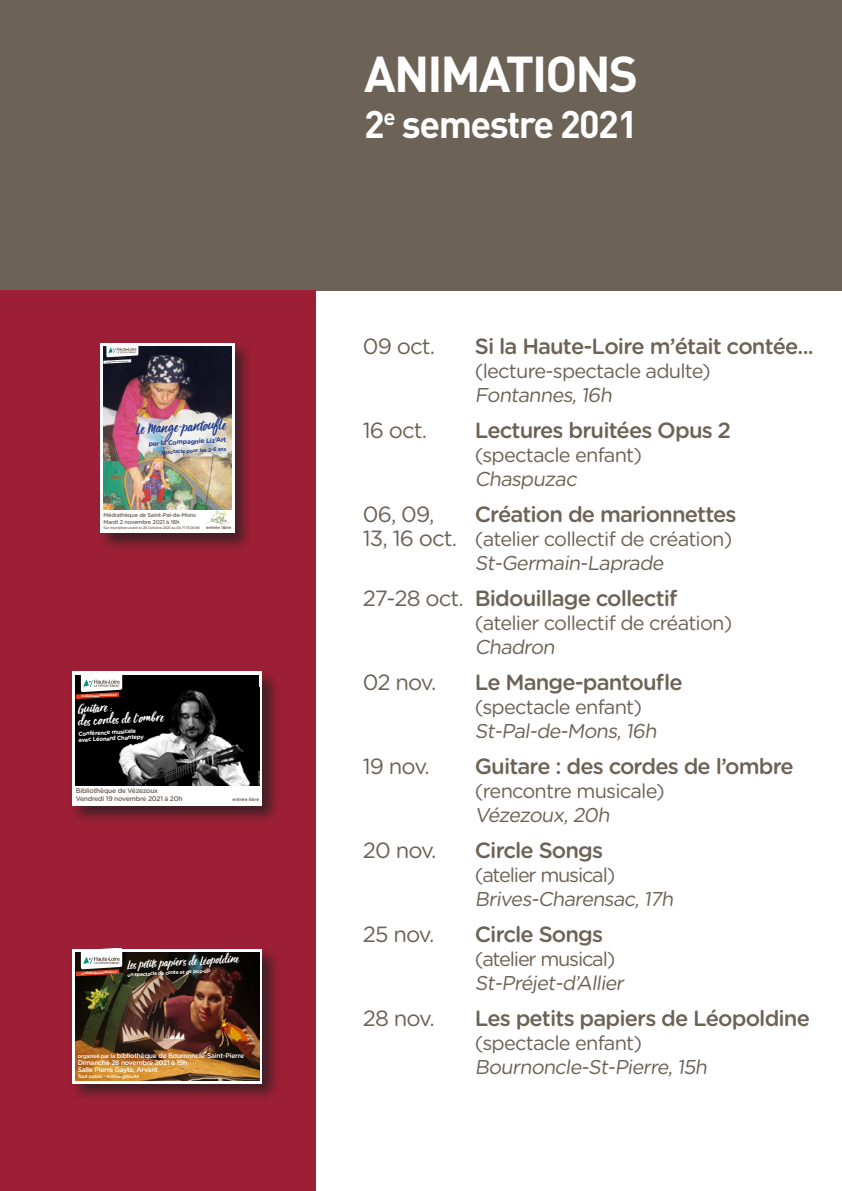
<style>
.page{position:relative;width:842px;height:1191px;background:#fff}
.page>*{position:absolute;margin:0;border:0;box-sizing:border-box;transform-origin:0 0}
.Titre_animation{font:700 49.8px "DIN";letter-spacing:-.04em;color:#fff}
.Titre_paragraphe_bla{font:700 38px "DIN";letter-spacing:-.04em;color:#fff}
.Titre_paragraphe_bla-2{font:500 22px "Gotham Rounded";letter-spacing:-.04em;color:#6c6256}
.Titre_paragraphe_bla-3{font:22px "Gotham Rounded";letter-spacing:-.04em;color:#6c6256}
.Titre_paragraphe_bla-4{font:20px "Gotham Rounded";letter-spacing:-.04em;color:#6c6256}
.Titre_paragraphe_bla-5{font:20px "Gotham Rounded";letter-spacing:-.06em;color:#6c6256}
.t1{font:17px "Viva Beautiful B";color:#253f8e}
.t2{font:14.6px/12.2px "Viva Beautiful B";color:#fff}
.t3{font:13.6px "Viva Beautiful B";color:#fff}
.t4{font:500 6.8px/6.8px "Gotham Rounded";letter-spacing:-.04em;color:#fff}
.t5{font:500 6.8px/8.2px "Gotham Rounded";letter-spacing:-.04em;color:#6c6256}
.t6{font:700 6.6px "Gotham Rounded";color:#253f8e}
.t7{font:700 5.8px/6px "Gotham Rounded";color:#fff}
.t8{font:500 5.6px/6.8px "Gotham Rounded";letter-spacing:-.04em;color:#6c6256}
.t9{font:700 5.2px "Gotham Rounded";color:#253f8e}
.t10{font:700 5px "Gotham Rounded";color:#fff}
.t11{font:500 4.8px "Gotham Rounded";letter-spacing:-.04em;color:#fff}
.t12{font:700 4.6px "Gotham Rounded";color:#6c6256}
.t13{font:700 4.2px "Gotham Rounded";color:#6c6256}
.t14{font:500 3.6px "Gotham Rounded";letter-spacing:-.04em;color:#6c6256}
.t15{font:700 3.2px "DIN";color:#fff}
.t16{font:700 2px "DIN";color:#6c6256}
.s1{font-size:5.4px}
.s2{font-size:22px}
.s3{font-weight:400}
</style>
<div class="page">
<div style="left:0;top:0;width:842px;height:290px;background:#6c6256"></div>
<div style="left:0;top:290px;width:316px;height:901px;background:#9d1f35"></div>
<div style="left:70px;top:669px;width:211px;height:156px;background:#231f20;opacity:.75"></div>
<div style="left:73px;top:672px;width:189px;height:134px;background:#fff"></div>
<div style="left:76px;top:675px;width:183px;height:110px;background:#000"></div>
<img style="left:118px;top:687px;width:141px;height:98px">
<svg style="left:76px;top:675px;width:46px;height:24px"></svg>
<div style="left:97px;top:340px;width:157px;height:212px;background:#231f20;opacity:.75"></div>
<div style="left:100px;top:343px;width:135px;height:190px;background:#fff"></div>
<img style="left:104px;top:346px;width:127px;height:163px">
<svg style="left:103px;top:346px;width:35px;height:18px"></svg>
<img style="left:207px;top:510px;width:22px;height:14px">
<div style="left:70px;top:946px;width:211px;height:156px;background:#231f20;opacity:.75"></div>
<svg style="left:73px;top:949px;width:189px;height:134px;background:#d4cdc6"></svg>
<img style="left:76px;top:952px;width:183px;height:128px">
<svg style="left:76px;top:949px;width:46px;height:27px"></svg>
<p class="t16" style="left:106px;top:361px;width:24px;rotate:-3deg">mediatheque.hauteloire.fr</p>
<p class="t1" style="left:135px;top:417px;width:97px;rotate:-3deg">Le Mange-pantoufle</p>
<p class="t6" style="left:148px;top:439px;width:79px;rotate:-3deg">par la Compagnie Liz’Art</p>
<p class="t9" style="left:161px;top:448px;width:66px;rotate:-3deg">spectacle pour les 2-6 ans</p>
<p class="t8" style="left:104px;top:511px;width:94px">Médiathèque de Saint-Pal-de-Mons<br>Mardi 2 novembre 2021 à 16h</p>
<p class="t14" style="left:104px;top:525px;width:98px">Sur inscription avant le 28 Octobre 2021 au 04 71 75 00 88</p>
<p class="t13" style="left:206px;top:524px;width:27px">entrée libre</p>
<p class="t15" style="left:81px;top:694px;width:37px;rotate:-3deg">mediatheque.hauteloire.fr</p>
<p class="t2" style="left:77px;top:701px;width:87px;rotate:-3deg">Guitare : descordesde l’ombre</p>
<p class="t7" style="left:78px;top:730px;width:67px;rotate:-3deg">Conférence musicale avec Léonard Chantepy</p>
<p class="t5" style="left:76px;top:786px;width:108px">Bibliothèque de Vézezoux<br>Vendredi 19 novembre 2021 à 20h</p>
<p class="t12" style="left:233px;top:796px;width:28px">entrée libre</p>
<p class="t15" style="left:81px;top:971px;width:37px;rotate:-3deg">mediatheque.hauteloire.fr</p>
<p class="t3" style="left:127px;top:955px;width:113px;rotate:-3deg">Les petit s papiers de Léopoldine</p>
<p class="t10" style="left:127px;top:971px;width:85px;rotate:-3deg">un spectacle de conte et de pop-up</p>
<p class="t4" style="left:78px;top:1052px;width:168px"><span class="s1">organisé par la</span> bibliothèque de Bournoncle-Saint-Pierre<br>Dimanche 28 novembre 2021 à 15h<br>Salle Pierre Gayte, Arvant</p>
<p class="t11" style="left:78px;top:1072px;width:63px">Tout public - entrée gratuite</p>
<p class="Titre_animation" style="left:364px;top:42px;width:275px">ANIMATIONS</p>
<p class="Titre_paragraphe_bla" style="left:364px;top:99px;width:275px">2<sup>e</sup> semestre 2021</p>
<p class="Titre_paragraphe_bla-3" style="left:363px;top:331px;width:74px">09 oct.</p>
<p class="Titre_paragraphe_bla-2" style="left:475px;top:330px;width:340px">Si la Haute-Loire m’était contée...</p>
<p class="Titre_paragraphe_bla-4" style="left:475px;top:357px;width:238px">(lecture-spectacle adulte)</p>
<p class="Titre_paragraphe_bla-4" style="left:475px;top:381px;width:142px">Fontannes,16h</p>
<p class="Titre_paragraphe_bla-3" style="left:363px;top:415px;width:66px">16 oct.</p>
<p class="Titre_paragraphe_bla-2" style="left:475px;top:414px;width:258px">Lectures bruitées Opus 2</p>
<p class="Titre_paragraphe_bla-4" style="left:475px;top:441px;width:169px">(spectacle enfant)</p>
<p class="Titre_paragraphe_bla-4" style="left:475px;top:465px;width:107px">Chaspuzac</p>
<p class="Titre_paragraphe_bla-3" style="left:363px;top:499px;width:73px">06, 09,</p>
<p class="Titre_paragraphe_bla-2" style="left:475px;top:498px;width:263px">Création de marionnettes</p>
<p class="Titre_paragraphe_bla-4" style="left:363px;top:525px;width:371px"><span class="s2">13, 16 oct.</span> (atelier collectif de création)</p>
<p class="Titre_paragraphe_bla-4" style="left:475px;top:549px;width:194px">St-Germain-Laprade</p>
<p class="Titre_paragraphe_bla-2" style="left:363px;top:582px;width:316px"><span class="s3">27-28 oct.</span> Bidouillage collectif</p>
<p class="Titre_paragraphe_bla-4" style="left:475px;top:609px;width:259px">(atelier collectif de création)</p>
<p class="Titre_paragraphe_bla-4" style="left:475px;top:633px;width:85px">Chadron</p>
<p class="Titre_paragraphe_bla-3" style="left:363px;top:667px;width:75px">02 nov.</p>
<p class="Titre_paragraphe_bla-2" style="left:475px;top:666px;width:209px">Le Mange-pantoufle</p>
<p class="Titre_paragraphe_bla-4" style="left:475px;top:693px;width:169px">(spectacle enfant)</p>
<p class="Titre_paragraphe_bla-4" style="left:475px;top:717px;width:187px">St-Pal-de-Mons,16h</p>
<p class="Titre_paragraphe_bla-3" style="left:363px;top:751px;width:68px">19 nov.</p>
<p class="Titre_paragraphe_bla-2" style="left:475px;top:750px;width:320px">Guitare : des cordes de l’ombre</p>
<p class="Titre_paragraphe_bla-4" style="left:475px;top:777px;width:191px">(rencontre musicale)</p>
<p class="Titre_paragraphe_bla-4" style="left:475px;top:801px;width:140px">Vézezoux,20h</p>
<p class="Titre_paragraphe_bla-3" style="left:363px;top:835px;width:75px">20 nov.</p>
<p class="Titre_paragraphe_bla-2" style="left:475px;top:834px;width:130px">Circle Songs</p>
<p class="Titre_paragraphe_bla-5" style="left:475px;top:861px;width:142px">(atelier musical)</p>
<p class="Titre_paragraphe_bla-4" style="left:475px;top:885px;width:204px">Brives-Charensac,17h</p>
<p class="Titre_paragraphe_bla-3" style="left:363px;top:919px;width:73px">25 nov.</p>
<p class="Titre_paragraphe_bla-2" style="left:475px;top:918px;width:130px">Circle Songs</p>
<p class="Titre_paragraphe_bla-5" style="left:475px;top:945px;width:142px">(atelier musical)</p>
<p class="Titre_paragraphe_bla-4" style="left:475px;top:969px;width:154px">St-Préjet-d’Allier</p>
<p class="Titre_paragraphe_bla-3" style="left:363px;top:1003px;width:73px">28 nov.</p>
<p class="Titre_paragraphe_bla-2" style="left:475px;top:1002px;width:337px">Les petits papiers de Léopoldine</p>
<p class="Titre_paragraphe_bla-4" style="left:475px;top:1029px;width:169px">(spectacle enfant)</p>
<p class="Titre_paragraphe_bla-4" style="left:475px;top:1053px;width:237px">Bournoncle-St-Pierre,15h</p>
</div>
